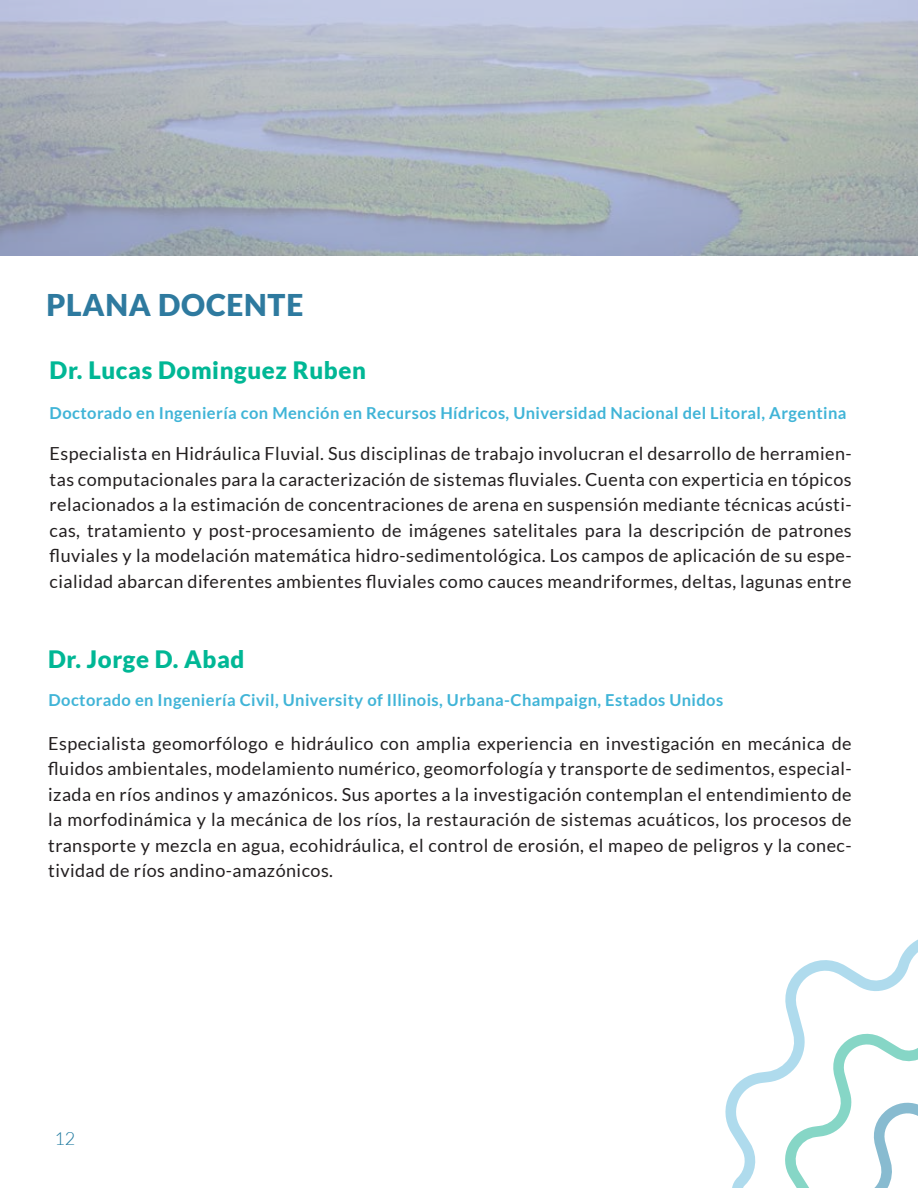
<style>
.page{position:relative;width:918px;height:1188px;background:#fff}
.page>*{position:absolute;margin:0;border:0;box-sizing:border-box;transform-origin:0 0}
.t1{font:900 30px "Lato";letter-spacing:.025em;color:#2e7a9f}
.t2{font:900 24px "Lato";letter-spacing:.025em;color:#00b795}
.t3{font:18px/25.5px "Lato";letter-spacing:.025em;color:#231f20;text-align:justify}
.t4{font:300 18px "Lato";color:#1e799f}
.t5{font:700 16.5px "Lato";letter-spacing:.025em;color:#40b4d7}
</style>
<div class="page">
<svg style="left:725px;top:939px;width:193px;height:249px"></svg>
<svg style="left:0;top:0;width:918px;height:256px;background:#acb5bf"></svg>
<h1 class="t1" style="left:46px;top:287px;width:258px">PLANA DOCENTE</h1>
<h2 class="t2" style="left:50px;top:356px;width:318px">Dr. Lucas Dominguez Ruben</h2>
<p class="t5" style="left:50px;top:404px;width:798px">Doctorado en Ingeniería con Mención en Recursos Hídricos, Universidad Nacional del Litoral, Argentina</p>
<p class="t3" style="left:50px;top:441px;width:804px">Especialista en Hidráulica Fluvial. Sus disciplinas de trabajo involucran el desarrollo de herramien&shy;tas computacionales para la caracterización de sistemas fluviales. Cuenta con experticia en tópicos relacionados a la estimación de concentraciones de arena en suspensión mediante técnicas acústi&shy;cas, tratamiento y post-procesamiento de imágenes satelitales para la descripción de patrones fluviales y la modelación matemática hidro-sedimentológica. Los campos de aplicación de su espe&shy;cialidad abarcan diferentes ambientes fluviales como cauces meandriformes, deltas, lagunas entre</p>
<h2 class="t2" style="left:48px;top:645px;width:198px">Dr. Jorge D. Abad</h2>
<p class="t5" style="left:48px;top:691px;width:676px">Doctorado en Ingeniería Civil, University of Illinois, Urbana-Champaign, Estados Unidos</p>
<p class="t3" style="left:48px;top:731px;width:805px">Especialista geomorfólogo e hidráulico con amplia experiencia en investigación en mecánica de fluidos ambientales, modelamiento numérico, geomorfología y transporte de sedimentos, especial&shy;izada en ríos andinos y amazónicos. Sus aportes a la investigación contemplan el entendimiento de la morfodinámica y la mecánica de los ríos, la restauración de sistemas acuáticos, los procesos de transporte y mezcla en agua, ecohidráulica, el control de erosión, el mapeo de peligros y la conec&shy;tividad de ríos andino-amazónicos.</p>
<p class="t4" style="left:55px;top:1129px;width:22px">12</p>
</div>
